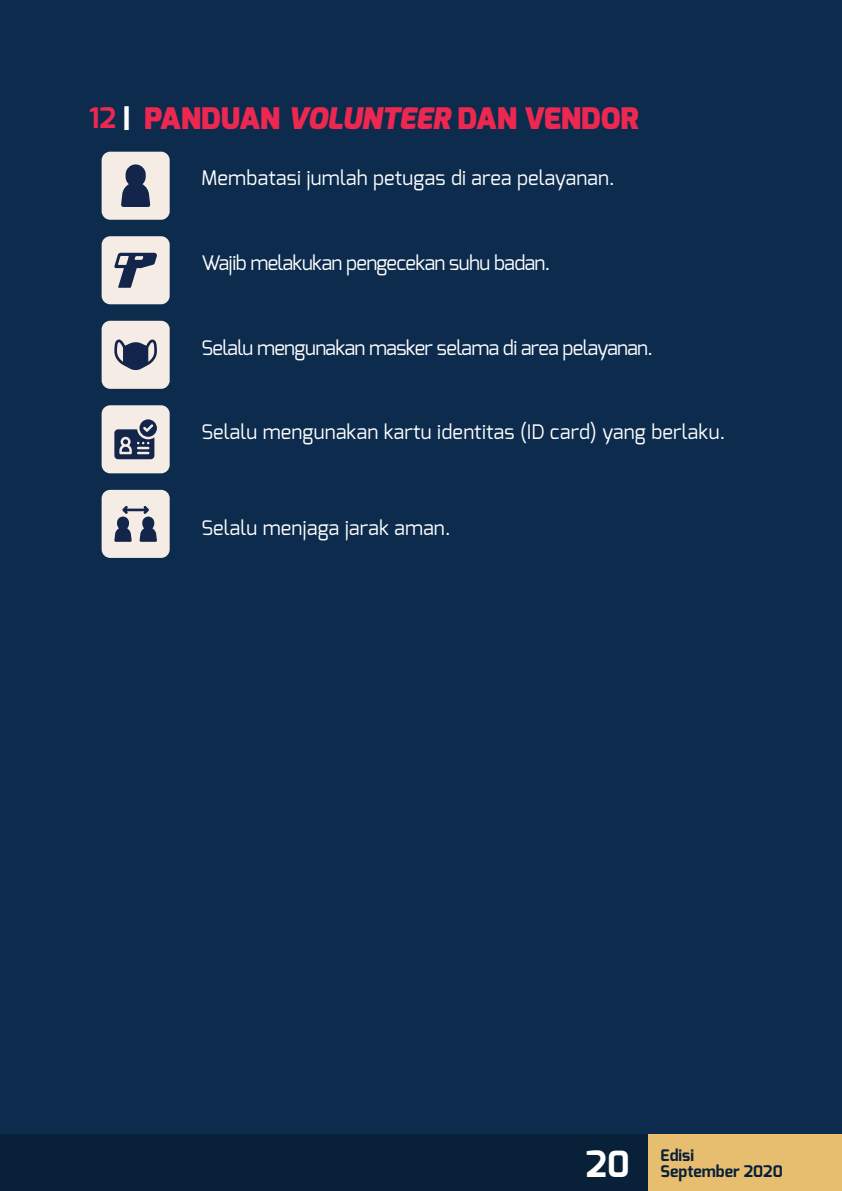
<style>
.page{position:relative;width:842px;height:1191px;background:#0c2b4d}
.page>*{position:absolute;margin:0;border:0;box-sizing:border-box;transform-origin:0 0}
.t1{font:700 36px "Exo";color:#fff}
.t2{font:900 29.6px "Exo";color:#ed2850}
.t3{font:20px "Exo";color:#fff}
.t4{font:20px "Exo";letter-spacing:-.03em;color:#fff}
.t5{font:700 16px/16px "Exo";color:#092039}
.s1{font-weight:700;font-size:28.2px}
.s2{font-size:28.2px;color:#fff}
.s3{font-style:italic}
</style>
<div class="page">
<div style="left:0;top:1134px;width:842px;height:57px;background:#e7be6f"></div>
<div style="left:0;top:1134px;width:648px;height:57px;background:#092039"></div>
<div style="left:102px;top:152px;width:68px;height:68px;background:#f5ede5;border-radius:9px"></div>
<svg style="left:121px;top:164px;width:29px;height:43px"></svg>
<div style="left:102px;top:236px;width:68px;height:68px;background:#f5ede5;border-radius:9px"></div>
<svg style="left:114px;top:253px;width:43px;height:35px"></svg>
<div style="left:102px;top:321px;width:68px;height:68px;background:#f5ede5;border-radius:9px"></div>
<svg style="left:114px;top:339px;width:43px;height:31px"></svg>
<div style="left:102px;top:490px;width:68px;height:68px;background:#f5ede5;border-radius:9px"></div>
<svg style="left:114px;top:506px;width:43px;height:36px"></svg>
<div style="left:102px;top:405px;width:68px;height:68px;background:#f5ede5;border-radius:9px"></div>
<svg style="left:114px;top:419px;width:43px;height:40px"></svg>
<h2 class="t2" style="left:89px;top:99px;width:551px"><span class="s1">12</span> <span class="s2">|</span> PANDUAN <span class="s3">VOLUNTEER</span> DAN VENDOR</h2>
<p class="t3" style="left:202px;top:165px;width:415px">Membatasi jumlah petugas di area pelayanan.</p>
<p class="t4" style="left:202px;top:250px;width:350px">Wajib melakukan pengecekan suhu badan.</p>
<p class="t4" style="left:202px;top:334px;width:453px">Selalu mengunakan masker selama di area pelayanan.</p>
<p class="t3" style="left:202px;top:419px;width:525px">Selalu mengunakan kartu identitas (ID card) yang berlaku.</p>
<p class="t3" style="left:202px;top:514px;width:250px">Selalu menjaga jarak aman.</p>
<h1 class="t1" style="left:586px;top:1140px;width:45px">20</h1>
<p class="t5" style="left:660px;top:1146px;width:124px">Edisi<br>September 2020</p>
</div>
